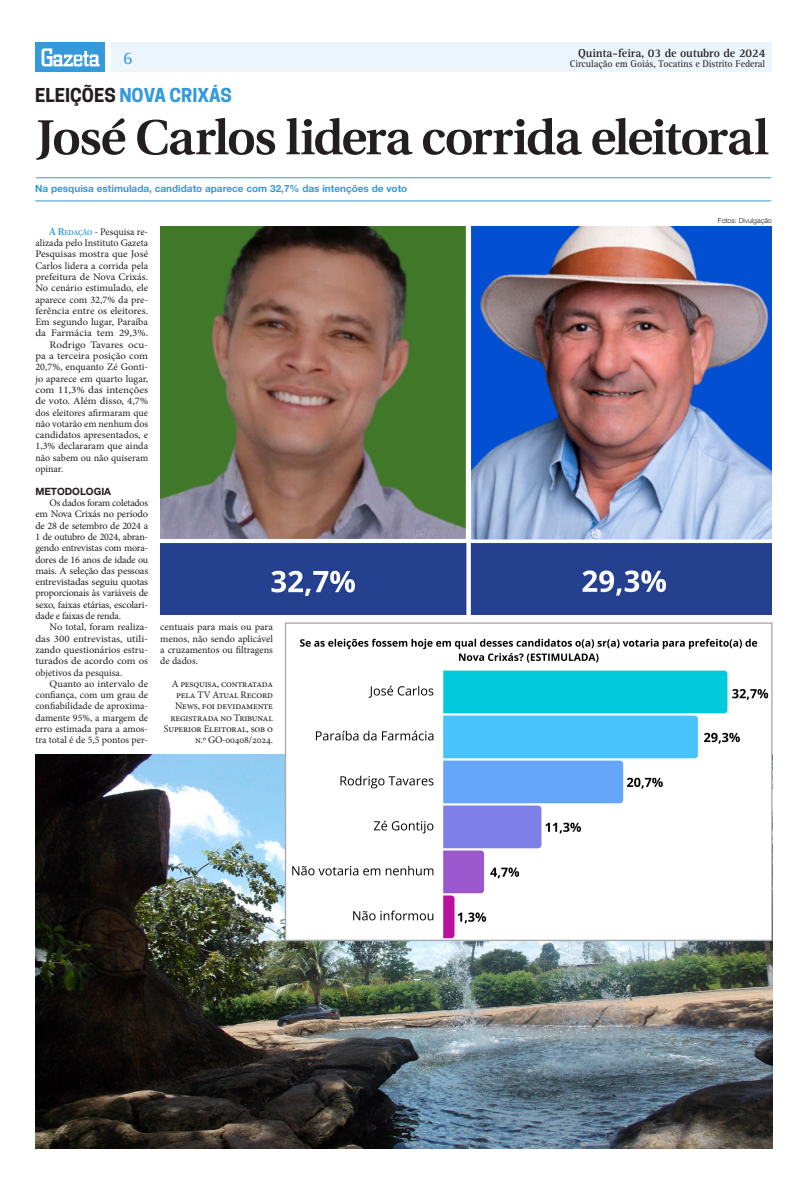
<style>
.page{position:relative;width:808px;height:1191px;background:#fff}
.page>*{position:absolute;margin:0;border:0;box-sizing:border-box;transform-origin:0 0}
.Manchete{font:600 49.1px "Utopia";letter-spacing:-.035em;color:#231f20}
.Retranca{font:700 18px "Cooper Hewitt";color:#349ada}
.t1{font:18px "Rotis Serif Std";color:#349ada}
.t2{font:700 12px "Rotis Serif Std";letter-spacing:-.01em;color:#231f20}
.TExto_Corrido{font:10px/11.3px "Minion Pro";letter-spacing:-.005em;color:#231f20;text-align:justify}
.TExto_Corrido-2{font:10px/11.3px "Minion Pro";letter-spacing:-.005em;color:#231f20;text-align:justify;scale:1.1 1}
.TExto_Corrido-3{font:10px/11.3px "Minion Pro";letter-spacing:-.005em;color:#231f20;text-align:justify;scale:1.04 1}
.Editais_txt{font:10px/11.3px "Minion Pro";letter-spacing:-.02em;color:#231f20;text-align:right}
.Olho{font:700 10px "Helvetica Neue LT Std";color:#349ada}
.t3{font:10px "Rotis Serif Std";letter-spacing:-.01em;color:#231f20}
.Intertítulo{font:700 10px "Helvetica Neue";color:#231f20}
.Crédito_Fotógrafo{font:300 7px "Helvetica Neue LT Com";color:#231f20}
.s1{color:#231f20}
.s2{font-family:"Utopia";font-weight:600;color:#349ada}
.s3{font-family:"Utopia";font-weight:600;font-size:7px;color:#349ada}
</style>
<div class="page">
<div style="left:111px;top:43px;width:660px;height:29px;background:#ebf5fb"></div>
<div style="left:35px;top:43px;width:70px;height:29px;background:#349ada"></div>
<svg style="left:42px;top:48px;width:58px;height:18px"></svg>
<img style="left:35px;top:754px;width:737px;height:394px">
<hr style="left:35px;top:201px;width:736px;height:1px;background:#349ada">
<hr style="left:36px;top:177px;width:735px;height:1px;background:#349ada">
<img style="left:160px;top:226px;width:612px;height:388px">
<img style="left:287px;top:638px;width:483px;height:301px">
<div style="left:285px;top:622px;width:487px;height:319px;border:1px solid #a8a9ad"></div>
<p class="t1" style="left:123px;top:47px;width:11px">6</p>
<p class="t2" style="left:578px;top:46px;width:189px">Quinta-feira, 03 de outubro de 2024</p>
<p class="t3" style="left:570px;top:58px;width:197px">Circulação em Goiás, Tocatins e Distrito Federal</p>
<p class="Retranca" style="left:35px;top:84px;width:198px"><span class="s1">ELEIÇÕES</span> NOVA CRIXÁS</p>
<p class="Manchete" style="left:36px;top:110px;width:734px">José Carlos lidera corrida eleitoral</p>
<p class="Olho" style="left:35px;top:182px;width:374px">Na pesquisa estimulada, candidato aparece com 32,7% das intenções de voto</p>
<p class="TExto_Corrido" style="left:35px;top:226px;width:114px;text-indent:14px"><span class="s2">A R</span><span class="s3">EDAÇÃO</span> <span class="s2">-</span> Pesquisa re&shy;alizada pelo Instituto Gazeta Pesquisas mostra que José Carlos lidera a corrida pela prefeitura de Nova Crixás.<br>No cenário estimulado, ele aparece com 32,7% da pre&shy;ferência entre os eleitores.<br>Em segundo lugar, Paraíba da Farmácia tem 29,3%.</p>
<p class="TExto_Corrido-2" style="left:35px;top:339px;width:104px;text-indent:14px">Rodrigo Tavares ocu&shy;pa a terceira posição com 20,7%, enquanto Zé Gonti&shy;jo aparece em quarto lugar, com 11,3% das intenções de voto. Além disso, 4,7% dos eleitores afirmaram que não votarão em nenhum dos candidatos apresentados, e 1,3% declararam que ainda não sabem ou não quiseram opinar.</p>
<p class="Intertítulo" style="left:35px;top:485px;width:77px">METODOLOGIA</p>
<p class="TExto_Corrido" style="left:35px;top:497px;width:114px;text-indent:14px">Os dados foram coletados em Nova Crixás no período de 28 de setembro de 2024 a 1 de outubro de 2024, abran&shy;gendo entrevistas com mora&shy;dores de 16 anos de idade ou mais. A seleção das pessoas entrevistadas seguiu quotas proporcionais às variáveis de sexo, faixas etárias, escolari&shy;dade e faixas de renda.</p>
<p class="TExto_Corrido" style="left:35px;top:621px;width:114px;text-indent:14px">No total, foram realiza&shy;das 300 entrevistas, utili&shy;zando questionários estru&shy;turados de acordo com os objetivos da pesquisa.</p>
<p class="TExto_Corrido-3" style="left:35px;top:678px;width:110px;text-indent:14px">Quanto ao intervalo de confiança, com um grau de confiabilidade de aproxima&shy;damente 95%, a margem de erro estimada para a amos&shy;tra total é de 5,5 pontos per-</p>
<p class="TExto_Corrido" style="left:160px;top:621px;width:114px">centuais para mais ou para menos, não sendo aplicável a cruzamentos ou filtragens de dados.</p>
<p class="Editais_txt" style="left:164px;top:678px;width:111px">A pesquisa, contratada pela TV Atual Record<br>News, foi devidamente registrada no Tribunal<br>Superior Eleitoral, sob o n.º GO-00408/2024.</p>
<p class="Crédito_Fotógrafo" style="left:718px;top:216px;width:55px">Fotos: Divulgação</p>
</div>
